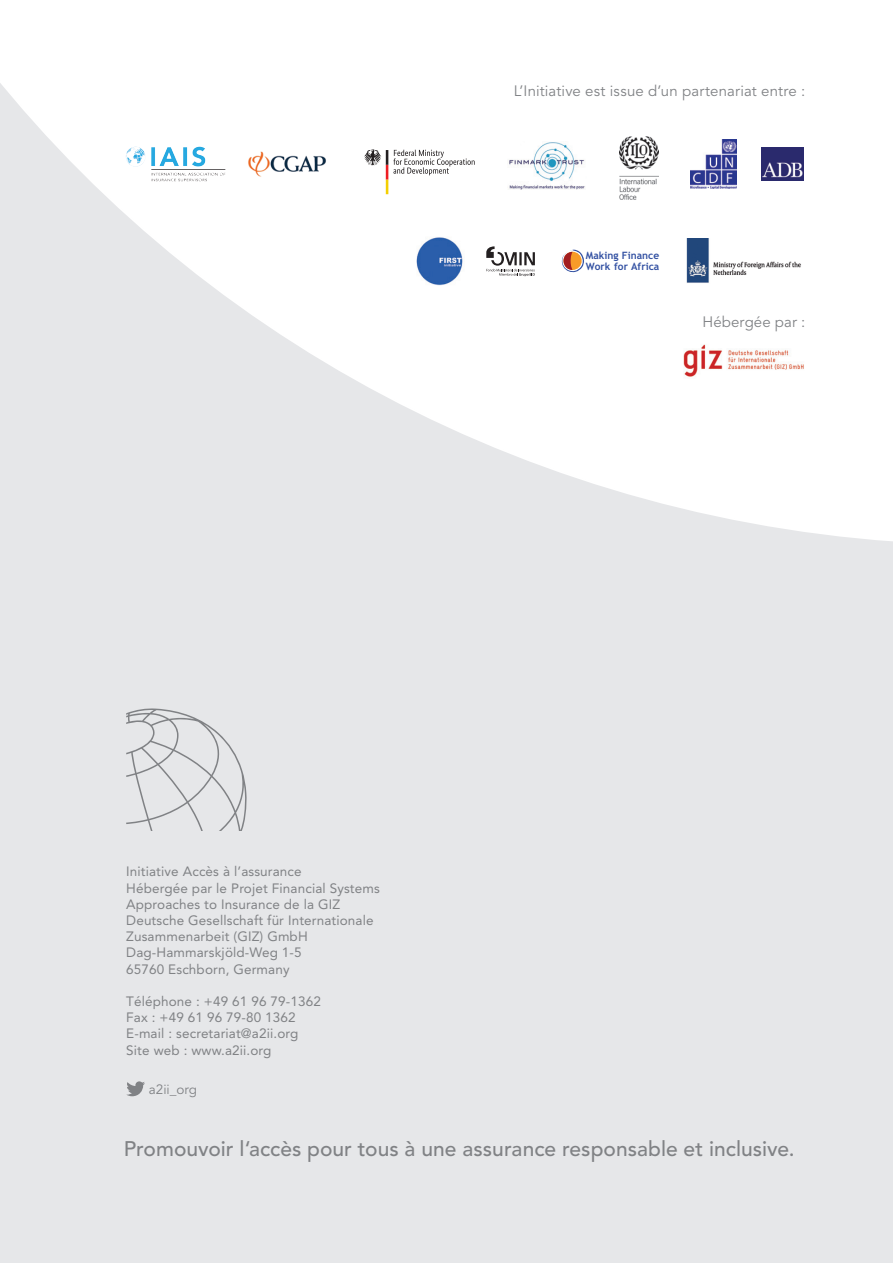
<style>
.page{position:relative;width:893px;height:1263px;background:#e6e7e9}
.page>*{position:absolute;margin:0;border:0;box-sizing:border-box;transform-origin:0 0}
.t1{font:500 21px "Avenir";color:#808285}
.t2{font:15px "Avenir";letter-spacing:.01em;color:#808285}
.t3{font:13.5px/16.2px "Avenir";letter-spacing:.01em;color:#808285}
.t4{font:13.5px "Avenir";color:#808285}
.t5{font:700 10.2px/10.6px "Trebuchet MS";color:#3452a3}
</style>
<div class="page">
<svg style="left:0;top:0;width:893px;height:541px;fill:#fff"></svg>
<svg style="left:126px;top:1081px;width:19px;height:15px"></svg>
<img style="left:681px;top:337px;width:124px;height:42px">
<img style="left:414px;top:233px;width:51px;height:54px">
<img style="left:677px;top:239px;width:126px;height:45px">
<svg style="left:486px;top:246px;width:49px;height:30px"></svg>
<svg style="left:562px;top:250px;width:22px;height:23px"></svg>
<img style="left:507px;top:142px;width:79px;height:47px">
<img style="left:620px;top:137px;width:39px;height:63px">
<img style="left:690px;top:139px;width:47px;height:50px">
<img style="left:762px;top:147px;width:41px;height:34px">
<img style="left:246px;top:148px;width:82px;height:30px">
<div style="left:347px;top:142px;width:145px;height:60px;background:#fff"></div>
<svg style="left:364px;top:149px;width:111px;height:45px"></svg>
<img style="left:192px;top:147px;width:9px;height:16px">
<svg style="left:127px;top:708px;width:120px;height:122px"></svg>
<p class="t2" style="left:514px;top:83px;width:293px">L’Initiative est issue d’un partenariat entre :</p>
<p class="t5" style="left:586px;top:250px;width:75px">Making Finance<br>Work for Africa</p>
<p class="t2" style="left:702px;top:313px;width:104px">Hébergée par :</p>
<p class="t3" style="left:126px;top:863px;width:177px">Initiative Accès à l’assurance</p>
<p class="t3" style="left:126px;top:880px;width:255px">Hébergée par le Projet Financial Systems</p>
<p class="t3" style="left:126px;top:896px;width:215px">Approaches to Insurance de la GIZ</p>
<p class="t3" style="left:126px;top:912px;width:249px">Deutsche Gesellschaft für Internationale<br>Zusammenarbeit (GIZ) GmbH</p>
<p class="t3" style="left:126px;top:944px;width:177px">Dag-Hammarskjöld-Weg 1-5</p>
<p class="t3" style="left:126px;top:961px;width:165px">65760 Eschborn, Germany</p>
<p class="t3" style="left:126px;top:993px;width:196px">Téléphone : +49 61 96 79-1362</p>
<p class="t3" style="left:126px;top:1009px;width:171px">Fax : +49 61 96 79-80 1362</p>
<p class="t3" style="left:126px;top:1025px;width:174px">E-mail : secretariat@a2ii.org</p>
<p class="t3" style="left:126px;top:1042px;width:147px">Site web : www.a2ii.org</p>
<p class="t4" style="left:149px;top:1082px;width:50px">a2ii_org</p>
<p class="t1" style="left:124px;top:1136px;width:672px">Promouvoir l‘accès pour tous à une assurance responsable et inclusive.</p>
</div>
